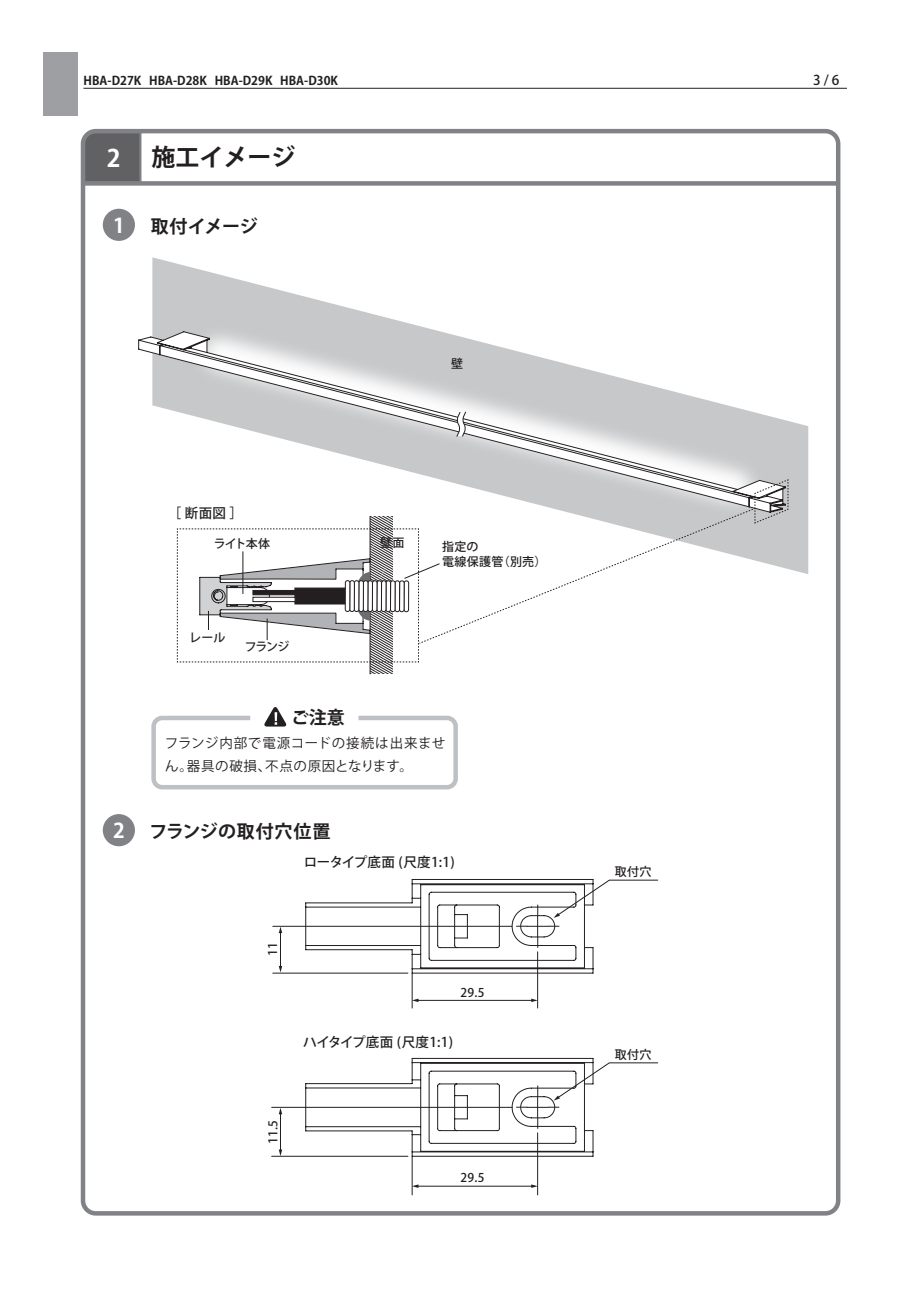
<style>
.page{position:relative;width:919px;height:1289px;background:#fff}
.page>*{position:absolute;margin:0;border:0;box-sizing:border-box;transform-origin:0 0}
.t1{font:700 24px "Koz Go Pro";color:#231f20}
.t2{font:700 24px "Koz Go Pro";color:#fff}
.t3{font:700 20.25px "Koz Go Pro";color:#fff}
.t4{font:700 18px "Koz Go Pro";letter-spacing:.04em;color:#231f20}
.t5{font:700 18px "Koz Go Pro";letter-spacing:.005em;color:#231f20}
.t6{font:13.5px/22.5px "Koz Go Pro";letter-spacing:.05em;color:#231f20}
.t7{font:500 13.5px "Koz Go Pro";letter-spacing:.015em;color:#231f20}
.t8{font:500 13.5px "Koz Go Pro";letter-spacing:-.005em;color:#231f20}
.t9{font:500 12px/15px "Koz Go Pro";letter-spacing:.025em;color:#231f20}
.t10{font:700 12px "Koz Go Pro";color:#231f20}
.s1{font-size:20.25px;color:#fff}
</style>
<div class="page">
<svg style="left:152px;top:257px;width:656px;height:317px"></svg>
<img style="left:152px;top:285px;width:652px;height:271px">
<svg style="left:138px;top:331px;width:647px;height:181px"></svg>
<svg style="left:456px;top:411px;width:10px;height:26px"></svg>
<svg style="left:370px;top:662px;width:22px;height:12px"></svg>
<hr style="left:537px;top:1132px;width:1px;height:62px;background:#231f20">
<hr style="left:412px;top:1156px;width:1px;height:38px;background:#231f20">
<hr style="left:537px;top:951px;width:1px;height:57px;background:#231f20">
<hr style="left:412px;top:973px;width:1px;height:35px;background:#231f20">
<hr style="left:272px;top:1155px;width:136px;height:1px;background:#231f20">
<hr style="left:272px;top:1107px;width:240px;height:1px;background:#231f20">
<hr style="left:273px;top:972px;width:135px;height:1px;background:#231f20">
<hr style="left:273px;top:926px;width:239px;height:1px;background:#231f20">
<hr style="left:417px;top:1000px;width:115px;height:1px;background:#231f20">
<svg style="left:412px;top:998px;width:6px;height:4px"></svg>
<svg style="left:531px;top:998px;width:6px;height:4px"></svg>
<hr style="left:280px;top:931px;width:1px;height:36px;background:#231f20">
<svg style="left:279px;top:965px;width:3px;height:7px"></svg>
<svg style="left:279px;top:926px;width:3px;height:7px"></svg>
<hr style="left:280px;top:1113px;width:1px;height:37px;background:#231f20">
<svg style="left:279px;top:1149px;width:3px;height:6px"></svg>
<svg style="left:279px;top:1107px;width:3px;height:7px"></svg>
<hr style="left:417px;top:1185px;width:115px;height:1px;background:#231f20">
<svg style="left:412px;top:1184px;width:6px;height:3px"></svg>
<svg style="left:531px;top:1184px;width:6px;height:3px"></svg>
<svg style="left:305px;top:1057px;width:353px;height:99px"></svg>
<svg style="left:305px;top:879px;width:353px;height:94px"></svg>
<div style="left:43px;top:52px;width:34px;height:63px;background:#9d9fa2"></div>
<hr style="left:83px;top:88px;width:763px;height:1px;background:#231f20">
<div style="left:86px;top:134px;width:56px;height:47px;background:#616164"></div>
<div style="left:81px;top:129px;width:759px;height:1086px;border:4px solid #808285;border-radius:13px"></div>
<div style="left:83px;top:181px;width:755px;height:5px;background:#808285"></div>
<div style="left:103px;top:209px;width:32px;height:32px;background:#808285;border-radius:50%"></div>
<div style="left:103px;top:814px;width:32px;height:32px;background:#808285;border-radius:50%"></div>
<div style="left:151px;top:715px;width:307px;height:74px;border:4px solid #bdc0c4;border-radius:9px"></div>
<svg style="left:264px;top:707px;width:23px;height:19px"></svg>
<svg style="left:177px;top:479px;width:611px;height:183px"></svg>
<p class="t10" style="left:84px;top:73px;width:256px">HBA-D27K HBA-D28K HBA-D29K HBA-D30K</p>
<p class="t7" style="left:813px;top:71px;width:28px">3 / 6</p>
<h1 class="t2" style="left:107px;top:142px;width:15px">2</h1>
<h1 class="t1" style="left:151px;top:142px;width:145px">施工イメージ</h1>
<h2 class="t3" style="left:113px;top:212px;width:13px">1</h2>
<h3 class="t5" style="left:151px;top:214px;width:108px">取付イメージ</h3>
<p class="t7" style="left:168px;top:504px;width:77px">［ 断面図 ］</p>
<p class="t9" style="left:214px;top:536px;width:58px">ライト本体</p>
<p class="t9" style="left:189px;top:630px;width:38px">レール</p>
<p class="t9" style="left:245px;top:640px;width:46px">フランジ</p>
<p class="t9" style="left:451px;top:356px;width:13px">壁</p>
<p class="t9" style="left:380px;top:536px;width:26px">壁面</p>
<p class="t9" style="left:442px;top:540px;width:106px">指定の<br>電線保護管（別売）</p>
<h3 class="t5" style="left:291px;top:706px;width:55px">ご注意</h3>
<p class="t6" style="left:165px;top:732px;width:282px">フランジ内部で電源コードの接続は出来ません。器具の破損、不点の原因となります。</p>
<h3 class="t4" style="left:113px;top:819px;width:219px"><span class="s1">2</span> フランジの取付穴位置</h3>
<p class="t8" style="left:304px;top:853px;width:153px">ロータイプ底面 (尺度1:1)</p>
<p class="t9" style="left:266px;top:956px;width:15px;rotate:-90deg">11</p>
<p class="t9" style="left:460px;top:985px;width:26px">29.5</p>
<p class="t7" style="left:303px;top:1033px;width:151px">ハイタイプ底面 (尺度1:1)</p>
<p class="t9" style="left:266px;top:1143px;width:26px;rotate:-90deg">11.5</p>
<p class="t9" style="left:460px;top:1171px;width:26px">29.5</p>
<p class="t9" style="left:615px;top:864px;width:38px">取付穴</p>
<p class="t9" style="left:615px;top:1047px;width:38px">取付穴</p>
</div>
